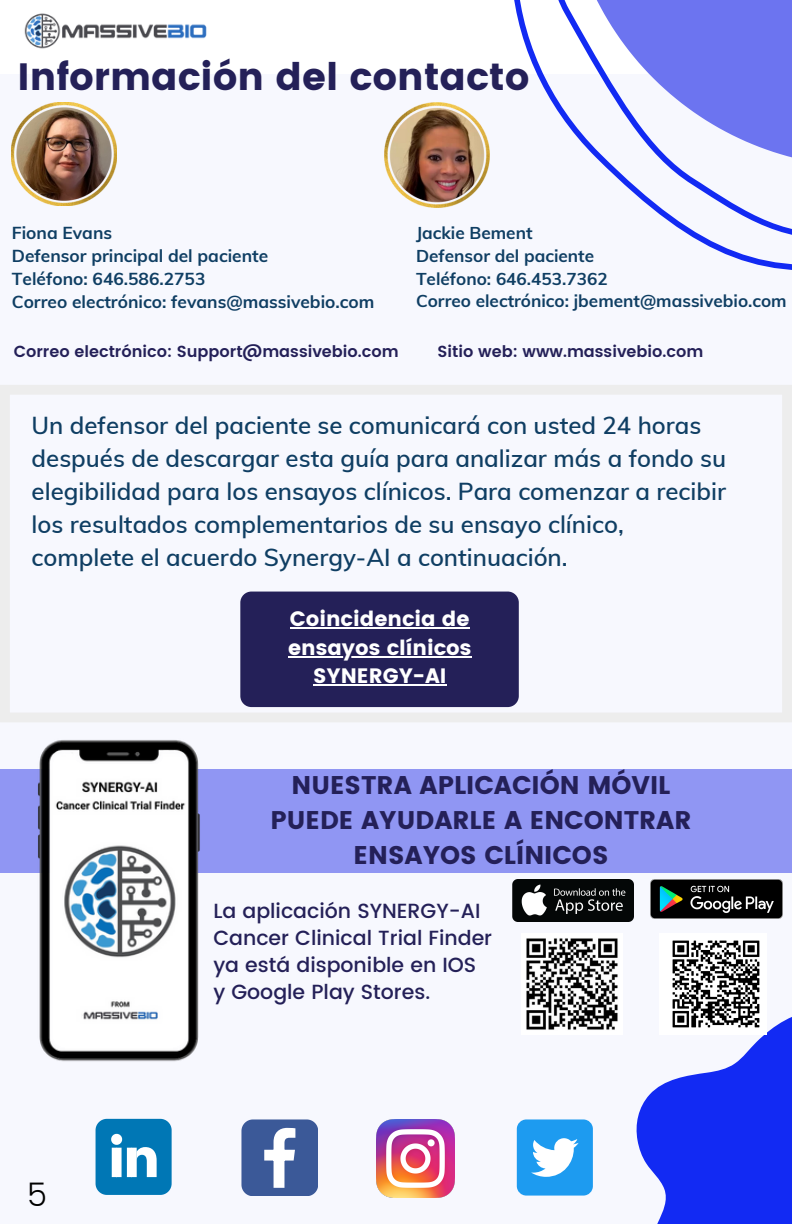
<style>
.page{position:relative;width:792px;height:1224px;background:#f7f8fe}
.page>*{position:absolute;margin:0;border:0;box-sizing:border-box;transform-origin:0 0}
.t1{font:38px "Poppins";color:#242058}
.t2{font:300 32px "Poppins";color:#000}
.t3{font:25.6px/34.6px "Poppins";color:#242058;text-align:center}
.t4{font:600 24px/33px "Muli";color:#0f3e63}
.t5{font:20.8px/28.4px "Poppins";color:#fff;text-align:center}
.t6{font:500 20.4px/27.2px "Poppins";color:#242058}
.t7{font:700 17.4px "Muli";color:#0f3e63}
.t8{font:700 17.2px "Muli";color:#0f3e63}
.t9{font:600 16px "Poppins";color:#242058}
</style>
<div class="page">
<div style="left:0;top:0;width:792px;height:74px;background:#fff"></div>
<svg style="left:514px;top:0;width:278px;height:259px"></svg>
<svg style="left:636px;top:1017px;width:156px;height:207px;fill:#122af3"></svg>
<svg style="left:0;top:385px;width:792px;height:337px"></svg>
<img style="left:24px;top:13px;width:183px;height:36px">
<svg style="left:241px;top:1119px;width:77px;height:77px"></svg>
<img style="left:377px;top:1119px;width:78px;height:78px">
<svg style="left:96px;top:1119px;width:76px;height:76px"></svg>
<div style="left:517px;top:1119px;width:76px;height:77px;background:#1d9bf0;border-radius:10px"></div>
<svg style="left:531px;top:1138px;width:48px;height:39px"></svg>
<div style="left:240px;top:592px;width:279px;height:115px;background:#242058;border-radius:11px"></div>
<hr style="left:290px;top:628px;width:180px;height:1px;background:#fff">
<hr style="left:288px;top:656px;width:183px;height:2px;background:#fff">
<hr style="left:313px;top:685px;width:134px;height:1px;background:#fff">
<img style="left:12px;top:102px;width:105px;height:104px">
<img style="left:385px;top:102px;width:105px;height:105px">
<div style="left:0;top:769px;width:792px;height:104px;background:#9096f3"></div>
<img style="left:526px;top:938px;width:92px;height:92px">
<img style="left:512px;top:880px;width:121px;height:42px">
<img style="left:650px;top:880px;width:132px;height:39px">
<img style="left:0;top:721px;width:242px;height:341px">
<img style="left:660px;top:1017px;width:6px;height:17px">
<img style="left:666px;top:940px;width:100px;height:94px">
<p class="t1" style="left:18px;top:55px;width:513px">Información del contacto</p>
<p class="t7" style="left:12px;top:221px;width:102px">Fiona Evans</p>
<p class="t7" style="left:12px;top:244px;width:258px">Defensor principal del paciente</p>
<p class="t7" style="left:12px;top:268px;width:195px">Teléfono: 646.586.2753</p>
<p class="t7" style="left:12px;top:291px;width:364px">Correo electrónico: fevans@massivebio.com</p>
<p class="t8" style="left:416px;top:221px;width:118px">Jackie Bement</p>
<p class="t8" style="left:416px;top:244px;width:180px">Defensor del paciente</p>
<p class="t8" style="left:416px;top:267px;width:193px">Teléfono: 646.453.7362</p>
<p class="t8" style="left:416px;top:290px;width:372px">Correo electrónico: jbement@massivebio.com</p>
<p class="t9" style="left:14px;top:342px;width:386px">Correo electrónico: Support@massivebio.com</p>
<p class="t9" style="left:438px;top:342px;width:267px">Sitio web: www.massivebio.com</p>
<p class="t4" style="left:32px;top:408px;width:696px">Un defensor del paciente se comunicará con usted 24 horas después de descargar esta guía para analizar más a fondo su elegibilidad para los ensayos clínicos. Para comenzar a recibir los resultados complementarios de su ensayo clínico, complete el acuerdo Synergy-AI a continuación.</p>
<p class="t5" style="left:288px;top:605px;width:185px">Coincidencia de ensayos clínicos<br>SYNERGY-AI</p>
<p class="t2" style="left:27px;top:1176px;width:22px">5</p>
<p class="t3" style="left:271px;top:768px;width:423px">NUESTRA APLICACIÓN MÓVIL<br>PUEDE AYUDARLE A ENCONTRAR<br>ENSAYOS CLÍNICOS</p>
<p class="t6" style="left:213px;top:897px;width:280px">La aplicación SYNERGY-AI<br>Cancer Clinical Trial Finder ya está disponible en IOS y Google Play Stores.</p>
</div>
